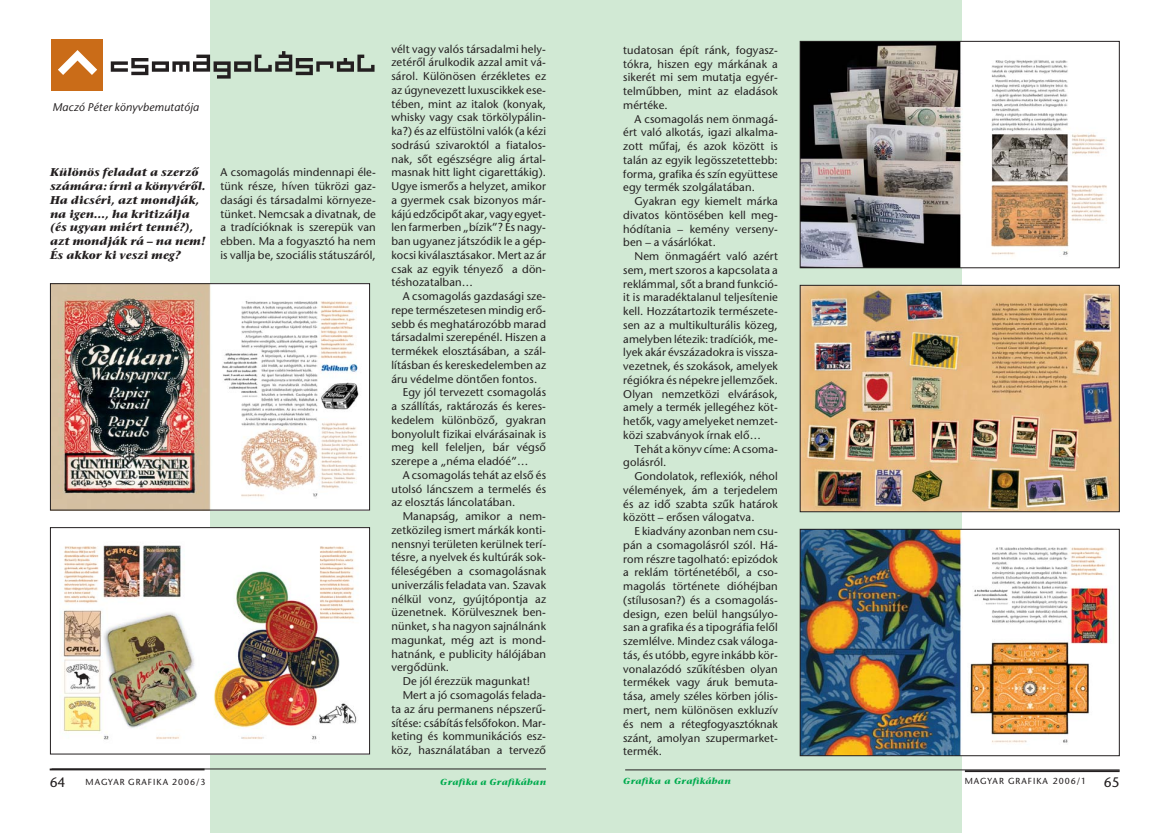
<style>
.page{position:relative;width:1170px;height:833px;background:#fff}
.page>*{position:absolute;margin:0;border:0;box-sizing:border-box;transform-origin:0 0}
.t1{font:13.75px "Stone Sans H";color:#231f20}
.t2{font:11.25px/13.8px "Stone Sans H";letter-spacing:.01em;color:#231f20;text-align:justify}
.t3{font:11.25px/13.8px "Stone Serif Bold Italic H";letter-spacing:.01em;color:#231f20}
.t4{font:11.25px "Stone Sans Italic H";letter-spacing:.01em;color:#231f20}
.t5{font:8.75px "Stone Sans H";letter-spacing:.115em;color:#231f20}
.t6{font:8.75px "Stone Serif Bold Italic H";letter-spacing:.03em;color:#00ab4e}
</style>
<div class="page">
<img style="left:585px;top:0;width:535px;height:833px">
<svg style="left:49px;top:0;width:536px;height:833px"></svg>
<p class="t4" style="left:52px;top:102px;width:148px">Maczó Péter könyvbemutatója</p>
<p class="t3" style="left:50px;top:166px;width:157px">Különös feladat a szerzô számára: írni a könyvérôl.<br>Ha dicséri, azt mondják, na igen…, ha kritizálja (és ugyan miért tenné?), azt mondják rá – na nem!<br>És akkor ki veszi meg?</p>
<p class="t2" style="left:220px;top:166px;width:157px">A csomagolás mindennapi éle&shy;tünk része, híven tükrözi gaz&shy;dasági és társadalmi környeze&shy;tünket. Nemcsak a divatnak, de a tradícióknak is szerepük van ebben. Ma a fogyasztó ha nem is vallja be, szociális státuszáról,</p>
<p class="t2" style="left:391px;top:42px;width:156px">vélt vagy valós társadalmi hely&shy;zetérôl árulkodik azzal amit vá&shy;sárol. Különösen érzékletes ez az úgynevezett luxuscikkek ese&shy;tében, mint az italok (konyak, whisky vagy csak törkölypálin&shy;ka?) és az elfüstölni valók (a kézi sodrású szivaroktól a fiatalos&shy;nak, sôt egészségre alig ártal&shy;masnak hitt light cigarettákig).<br>Ugye ismerôs a helyzet, amikor a gyermek csak bizonyos már&shy;kájú edzôcipôt akar, vagy egyet&shy;len farmerben „bízik”? És nagy&shy;ban ugyanez játszódik le a gép&shy;kocsi kiválasztásakor. Mert az ár csak az egyik tényezô a dön&shy;téshozatalban…</p>
<p class="t2" style="left:402px;top:290px;width:145px">A csomagolás gazdasági sze-</p>
<p class="t2" style="left:391px;top:303px;width:156px">repe természetesen mindig erô-</p>
<p class="t2" style="left:391px;top:317px;width:156px">sebb és meghatározóbb marad</p>
<p class="t2" style="left:391px;top:331px;width:156px">társadalmi szerepénél. Hiszen a</p>
<p class="t2" style="left:391px;top:345px;width:156px">termékek elosztásában, a szál-</p>
<p class="t2" style="left:391px;top:358px;width:156px">lításban és kereskedelemben az</p>
<p class="t2" style="left:391px;top:372px;width:147px">áru védelme döntôen fontos.</p>
<p class="t2" style="left:402px;top:386px;width:145px">Egy jól tervezett csomagolás</p>
<p class="t2" style="left:391px;top:400px;width:156px">a szállítás, raktározás és keres-</p>
<p class="t2" style="left:391px;top:413px;width:156px">kedelem különbözô, gyakran</p>
<p class="t2" style="left:391px;top:427px;width:156px">bonyolult fizikai elvárásainak is</p>
<p class="t2" style="left:391px;top:441px;width:156px">meg kell feleljen, bár végsô</p>
<p class="t2" style="left:391px;top:455px;width:138px">szerepe a „néma eladóé”…</p>
<p class="t2" style="left:402px;top:468px;width:145px">A csomagolás tehát az elsô és</p>
<p class="t2" style="left:391px;top:482px;width:156px">utolsó láncszem a termelés és</p>
<p class="t2" style="left:391px;top:496px;width:125px">az elosztás láncolatában.</p>
<p class="t2" style="left:402px;top:510px;width:145px">Manapság, amikor a nem-</p>
<p class="t2" style="left:391px;top:523px;width:156px">zetközileg ismert márkák konti-</p>
<p class="t2" style="left:391px;top:537px;width:156px">nensnyi területen kerülnek terí-</p>
<p class="t2" style="left:391px;top:551px;width:156px">tésre, a nyelvek és kultúrák sok-</p>
<p class="t2" style="left:391px;top:565px;width:156px">féleségében a csomagolásnak</p>
<p class="t2" style="left:391px;top:578px;width:156px">univerzális feladata van. Szavak</p>
<p class="t2" style="left:391px;top:592px;width:156px">nélkül vonz, gyújtópontja az</p>
<p class="t2" style="left:391px;top:606px;width:156px">üzenetnek. Körülvesznek ben-</p>
<p class="t2" style="left:391px;top:620px;width:156px">nünket, s ha nagyon sajnálnánk</p>
<p class="t2" style="left:391px;top:633px;width:156px">magunkat, még azt is mond-</p>
<p class="t2" style="left:391px;top:647px;width:156px">hatnánk, e publicity hálójában</p>
<p class="t2" style="left:391px;top:661px;width:59px">vergôdünk.</p>
<p class="t2" style="left:402px;top:675px;width:129px">De jól érezzük magunkat!</p>
<p class="t2" style="left:402px;top:688px;width:145px">Mert a jó csomagolás felada-</p>
<p class="t2" style="left:391px;top:702px;width:156px">ta az áru permanens népszerû-</p>
<p class="t2" style="left:391px;top:716px;width:156px">sítése: csábítás felsôfokon. Mar-</p>
<p class="t2" style="left:391px;top:730px;width:156px">keting és kommunikációs esz-</p>
<p class="t2" style="left:391px;top:743px;width:156px">köz, használatában a tervezô</p>
<p class="t1" style="left:50px;top:775px;width:17px">64</p>
<p class="t5" style="left:86px;top:777px;width:121px">MAGYAR GRAFIKA 2006/3</p>
<p class="t6" style="left:440px;top:777px;width:107px">Grafika a Grafikában</p>
<p class="t2" style="left:623px;top:43px;width:156px">tudatosan épít ránk, fogyasz&shy;tókra, hiszen egy márkának a sikerét mi sem mutatja egyér&shy;telmûbben, mint az eladások mértéke.</p>
<p class="t2" style="left:623px;top:112px;width:156px;text-indent:11px">A csomagolás nem önmagá&shy;ért való alkotás, igazi alkalma&shy;zott mûfaj, és azok között is talán az egyik legösszetettebb: forma, grafika és szín együttese egy termék szolgálatában.</p>
<p class="t2" style="left:623px;top:195px;width:156px;text-indent:11px">Gyakran egy kiemelt márka divatos köntösében kell meg&shy;hódítania – kemény verseny&shy;ben – a vásárlókat.</p>
<p class="t2" style="left:623px;top:250px;width:156px;text-indent:11px">Nem önmagáért való azért sem, mert szoros a kapcsolata a reklámmal, sôt a brand funkció&shy;it is maradéktalanul teljesítenie kell. Hozzátartozik természete&shy;sen az a multikulturális közeg, amelyben létezik: tradíciók, me&shy;lyek akár évszázadokra is vissza&shy;vezetnek, és szokások, amelyek régiókra és népekre jellemzôek.<br>Olyan nemzetközi elvárások, amely a termék jellegéhez köt&shy;hetôk, vagy amelyeket nemzet&shy;közi szabványok írnak elô…</p>
<p class="t2" style="left:623px;top:442px;width:156px;text-indent:11px">Tehát a könyv címe: A csoma&shy;golásról.</p>
<p class="t2" style="left:623px;top:470px;width:156px;text-indent:11px">Gondolatok, reflexiók, néhol vélemények, ám a terjedelem és az idô szabta szûk határok között – erôsen válogatva.</p>
<p class="t2" style="left:623px;top:525px;width:156px;text-indent:11px">E kiadvány azonban nem csu&shy;pán a csomagolásról szól. Há&shy;rom részre tagolható: epizódok a reklám történetébôl, a cso&shy;magolás története dióhéjban (stílusosan?) és a csomagolás&shy;design, ezen belül hangsúlyo&shy;san a grafika és a tipográfia felôl szemlélve. Mindez csak váloga&shy;tás, és utóbb, egyre inkább kör&shy;vonalazódó szûkítésben olyan termékek vagy áruk bemuta&shy;tása, amely széles körben jólis&shy;mert, nem különösen exkluzív és nem a rétegfogyasztóknak szánt, amolyan szupermarket&shy;termék.</p>
<p class="t6" style="left:623px;top:777px;width:109px">Grafika a Grafikában</p>
<p class="t5" style="left:964px;top:777px;width:123px">MAGYAR GRAFIKA 2006/1</p>
<p class="t1" style="left:1103px;top:775px;width:17px">65</p>
</div>
